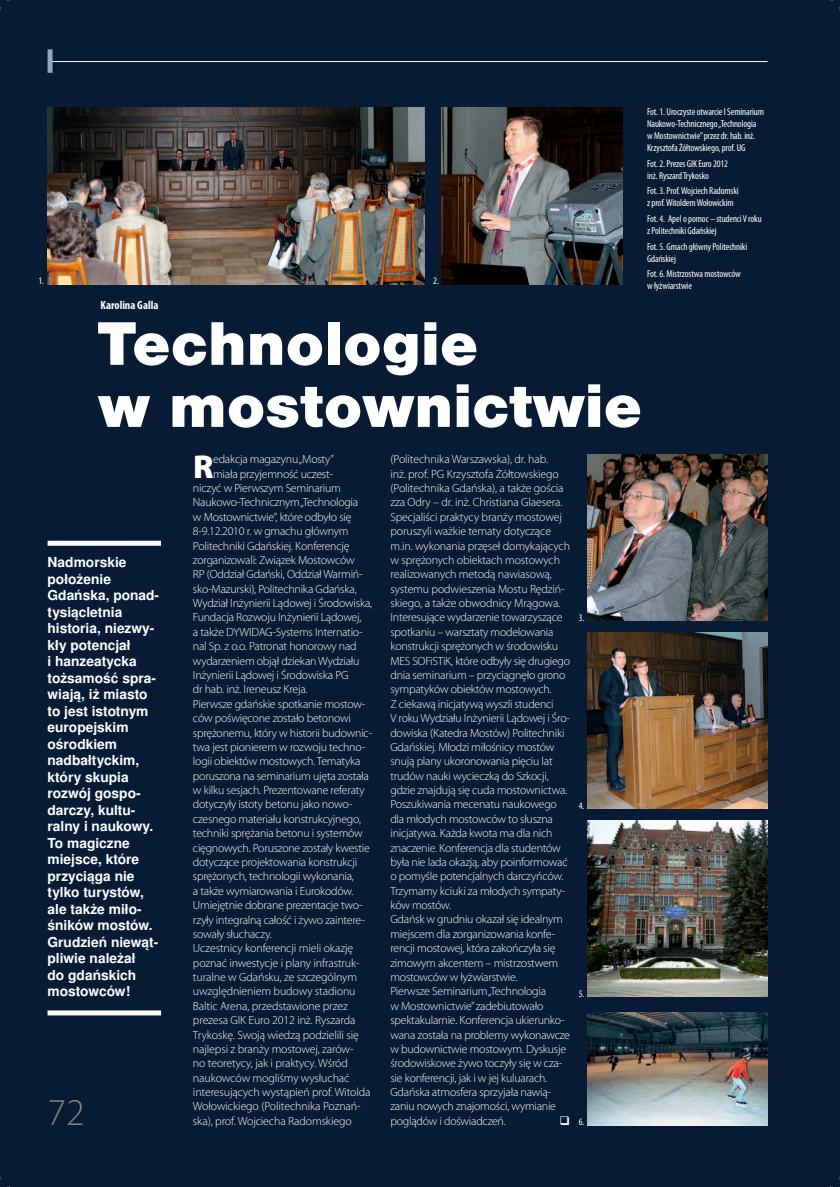
<style>
.page{position:relative;width:840px;height:1187px;background:#fff}
.page>*{position:absolute;margin:0;border:0;box-sizing:border-box;transform-origin:0 0}
.t1{font:900 63.75px/62px "Nimbus San TCE";color:#fff}
.t2{font:300 38px "Myriad Pro";color:#808285}
.t3{font:900 33.25px "Myriad Pro";color:#fff}
.t4{font:700 13.75px/16.5px "Nimbus San LCE";color:#fff}
.t5{font:300 11.88px/14.4px "Myriad Pro";letter-spacing:-.02em;color:#fff}
.t6{font:700 condensed 11.88px "Myriad Pro";color:#fff}
.t7{font:condensed 10px/12px "Myriad Pro";letter-spacing:-.01em;color:#fff}
</style>
<div class="page">
<div style="left:0;top:0;width:839px;height:1186px;background:#071b34"></div>
<div style="left:48px;top:49px;width:5px;height:24px;background:#97a4c4"></div>
<hr style="left:52px;top:61px;width:715px;height:1px;background:#fff">
<div style="left:48px;top:540px;width:113px;height:5px;background:#fff"></div>
<div style="left:48px;top:1010px;width:113px;height:5px;background:#fff"></div>
<img style="left:442px;top:108px;width:180px;height:176px">
<img style="left:587px;top:455px;width:180px;height:165px">
<img style="left:587px;top:632px;width:180px;height:176px">
<img style="left:587px;top:820px;width:180px;height:176px">
<img style="left:587px;top:1012px;width:180px;height:113px">
<img style="left:47px;top:108px;width:377px;height:176px">
<p class="t7" style="left:38px;top:275px;width:7px">1.</p>
<p class="t6" style="left:100px;top:301px;width:59px">Karolina Galla</p>
<p class="t7" style="left:433px;top:275px;width:7px">2.</p>
<p class="t7" style="left:646px;top:107px;width:118px">Fot. 1. Uroczyste otwarcie I Seminarium Naukowo-Technicznego „Technologia w Mostownictwie” przez dr. hab. inż.<br>Krzysztofa Żółtowskiego, prof. UG</p>
<p class="t7" style="left:646px;top:158px;width:83px">Fot. 2. Prezes GIK Euro 2012 inż. Ryszard Trykosko</p>
<p class="t7" style="left:646px;top:186px;width:93px">Fot. 3. Prof. Wojciech Radomski z prof. Witoldem Wołowickim</p>
<p class="t7" style="left:646px;top:214px;width:116px">Fot. 4. Apel o pomoc – studenci V roku z Politechniki Gdańskiej</p>
<p class="t7" style="left:646px;top:241px;width:102px">Fot. 5. Gmach główny Politechniki<br>Gdańskiej</p>
<p class="t7" style="left:646px;top:269px;width:95px">Fot. 6. Mistrzostwa mostowców w łyżwiarstwie</p>
<h1 class="t1" style="left:98px;top:314px;width:545px">Technologie<br>w mostownictwie</h1>
<p class="t4" style="left:48px;top:554px;width:113px">Nadmorskie położenie<br>Gdańska, ponad&shy;tysiącletnia historia, niezwy&shy;kły potencjał<br>i hanzeatycka tożsamość spra&shy;wiają, iż miasto to jest istotnym europejskim ośrodkiem nadbałtyckim, który skupia rozwój gospo&shy;darczy, kultu&shy;ralny i naukowy.<br>To magiczne miejsce, które przyciąga nie tylko turystów, ale także miło&shy;śników mostów.<br>Grudzień niewąt&shy;pliwie należał<br>do gdańskich mostowców!</p>
<h2 class="t2" style="left:47px;top:1098px;width:39px">72</h2>
<h3 class="t3" style="left:193px;top:454px;width:22px">R</h3>
<p class="t5" style="left:213px;top:453px;width:122px">edakcja magazynu „Mosty”</p>
<p class="t5" style="left:213px;top:467px;width:121px">miała przyjemność uczest-</p>
<p class="t5" style="left:193px;top:482px;width:149px">niczyć w Pierwszym Seminarium</p>
<p class="t5" style="left:193px;top:496px;width:167px">Naukowo-Technicznym „Technologia</p>
<p class="t5" style="left:193px;top:511px;width:160px">w Mostownictwie”, które odbyło się</p>
<p class="t5" style="left:193px;top:525px;width:157px">8-9.12.2010 r. w gmachu głównym</p>
<p class="t5" style="left:193px;top:539px;width:158px">Politechniki Gdańskiej. Konferencję</p>
<p class="t5" style="left:193px;top:554px;width:163px">zorganizowali: Związek Mostowców</p>
<p class="t5" style="left:193px;top:568px;width:171px">RP (Oddział Gdański, Oddział Warmiń-</p>
<p class="t5" style="left:193px;top:582px;width:165px">sko-Mazurski), Politechnika Gdańska,</p>
<p class="t5" style="left:193px;top:597px;width:181px">Wydział Inżynierii Lądowej i Środowiska,</p>
<p class="t5" style="left:193px;top:611px;width:170px">Fundacja Rozwoju Inżynierii Lądowej,</p>
<p class="t5" style="left:193px;top:626px;width:171px">a także DYWIDAG-Systems Internatio-</p>
<p class="t5" style="left:193px;top:640px;width:165px">nal Sp. z o.o. Patronat honorowy nad</p>
<p class="t5" style="left:193px;top:654px;width:168px">wydarzeniem objął dziekan Wydziału</p>
<p class="t5" style="left:193px;top:669px;width:157px">Inżynierii Lądowej i Środowiska PG</p>
<p class="t5" style="left:193px;top:683px;width:116px">dr hab. inż. Ireneusz Kreja.</p>
<p class="t5" style="left:193px;top:697px;width:174px">Pierwsze gdańskie spotkanie mostow-</p>
<p class="t5" style="left:193px;top:712px;width:159px">ców poświęcone zostało betonowi</p>
<p class="t5" style="left:193px;top:726px;width:181px">sprężonemu, który w historii budownic-</p>
<p class="t5" style="left:193px;top:741px;width:174px">twa jest pionierem w rozwoju techno-</p>
<p class="t5" style="left:193px;top:755px;width:169px">logii obiektów mostowych. Tematyka</p>
<p class="t5" style="left:193px;top:769px;width:177px">poruszona na seminarium ujęta została</p>
<p class="t5" style="left:193px;top:784px;width:173px">w kilku sesjach. Prezentowane referaty</p>
<p class="t5" style="left:193px;top:798px;width:161px">dotyczyły istoty betonu jako nowo-</p>
<p class="t5" style="left:193px;top:812px;width:169px">czesnego materiału konstrukcyjnego,</p>
<p class="t5" style="left:193px;top:827px;width:171px">techniki sprężania betonu i systemów</p>
<p class="t5" style="left:193px;top:841px;width:178px">cięgnowych. Poruszone zostały kwestie</p>
<p class="t5" style="left:193px;top:856px;width:166px">dotyczące projektowania konstrukcji</p>
<p class="t5" style="left:193px;top:870px;width:162px">sprężonych, technologii wykonania,</p>
<p class="t5" style="left:193px;top:884px;width:162px">a także wymiarowania i Eurokodów.</p>
<p class="t5" style="left:193px;top:899px;width:171px">Umiejętnie dobrane prezentacje two-</p>
<p class="t5" style="left:193px;top:913px;width:173px">rzyły integralną całość i żywo zaintere-</p>
<p class="t5" style="left:193px;top:927px;width:80px">sowały słuchaczy.</p>
<p class="t5" style="left:193px;top:942px;width:162px">Uczestnicy konferencji mieli okazję</p>
<p class="t5" style="left:193px;top:956px;width:168px">poznać inwestycje i plany infrastruk-</p>
<p class="t5" style="left:193px;top:971px;width:165px">turalne w Gdańsku, ze szczególnym</p>
<p class="t5" style="left:193px;top:985px;width:164px">uwzględnieniem budowy stadionu</p>
<p class="t5" style="left:193px;top:999px;width:156px">Baltic Arena, przedstawione przez</p>
<p class="t5" style="left:193px;top:1014px;width:164px">prezesa GIK Euro 2012 inż. Ryszarda</p>
<p class="t5" style="left:193px;top:1028px;width:167px">Trykoskę. Swoją wiedzą podzielili się</p>
<p class="t5" style="left:193px;top:1042px;width:162px">najlepsi z branży mostowej, zarów-</p>
<p class="t5" style="left:193px;top:1057px;width:156px">no teoretycy, jak i praktycy. Wśród</p>
<p class="t5" style="left:193px;top:1071px;width:158px">naukowców mogliśmy wysłuchać</p>
<p class="t5" style="left:193px;top:1086px;width:179px">interesujących wystąpień prof. Witolda</p>
<p class="t5" style="left:193px;top:1100px;width:169px">Wołowickiego (Politechnika Poznań-</p>
<p class="t5" style="left:193px;top:1114px;width:160px">ska), prof. Wojciecha Radomskiego</p>
<p class="t5" style="left:390px;top:453px;width:181px">(Politechnika Warszawska), dr. hab.<br>inż. prof. PG Krzysztofa Żółtowskiego (Politechnika Gdańska), a także gościa zza Odry – dr. inż. Christiana Glaesera.<br>Specjaliści praktycy branży mostowej poruszyli ważkie tematy dotyczące m.in. wykonania przęseł domykających w sprężonych obiektach mostowych realizowanych metodą nawiasową, systemu podwieszenia Mostu Rędziń&shy;skiego, a także obwodnicy Mrągowa.<br>Interesujące wydarzenie towarzyszące spotkaniu – warsztaty modelowania konstrukcji sprężonych w środowisku MES SOFiSTiK, które odbyły się drugiego dnia seminarium – przyciągnęło grono sympatyków obiektów mostowych.<br>Z ciekawą inicjatywą wyszli studenci<br>V roku Wydziału Inżynierii Lądowej i Śro&shy;dowiska (Katedra Mostów) Politechniki Gdańskiej. Młodzi miłośnicy mostów snują plany ukoronowania pięciu lat trudów nauki wycieczką do Szkocji, gdzie znajdują się cuda mostownictwa.<br>Poszukiwania mecenatu naukowego dla młodych mostowców to słuszna inicjatywa. Każda kwota ma dla nich znaczenie. Konferencja dla studentów była nie lada okazją, aby poinformować o pomyśle potencjalnych darczyńców.<br>Trzymamy kciuki za młodych sympaty&shy;ków mostów.<br>Gdańsk w grudniu okazał się idealnym miejscem dla zorganizowania konfe&shy;rencji mostowej, która zakończyła się zimowym akcentem – mistrzostwem mostowców w łyżwiarstwie.<br>Pierwsze Seminarium „Technologia<br>w Mostownictwie” zadebiutowało spektakularnie. Konferencja ukierunko&shy;wana została na problemy wykonawcze w budownictwie mostowym. Dyskusje środowiskowe żywo toczyły się w cza&shy;sie konferencji, jak i w jej kuluarach.<br>Gdańska atmosfera sprzyjała nawią&shy;zaniu nowych znajomości, wymianie poglądów i doświadczeń.</p>
<p class="t7" style="left:578px;top:612px;width:7px">3.</p>
<p class="t7" style="left:578px;top:800px;width:7px">4.</p>
<p class="t7" style="left:578px;top:988px;width:7px">5.</p>
<p class="t7" style="left:578px;top:1116px;width:7px">6.</p>
</div>
